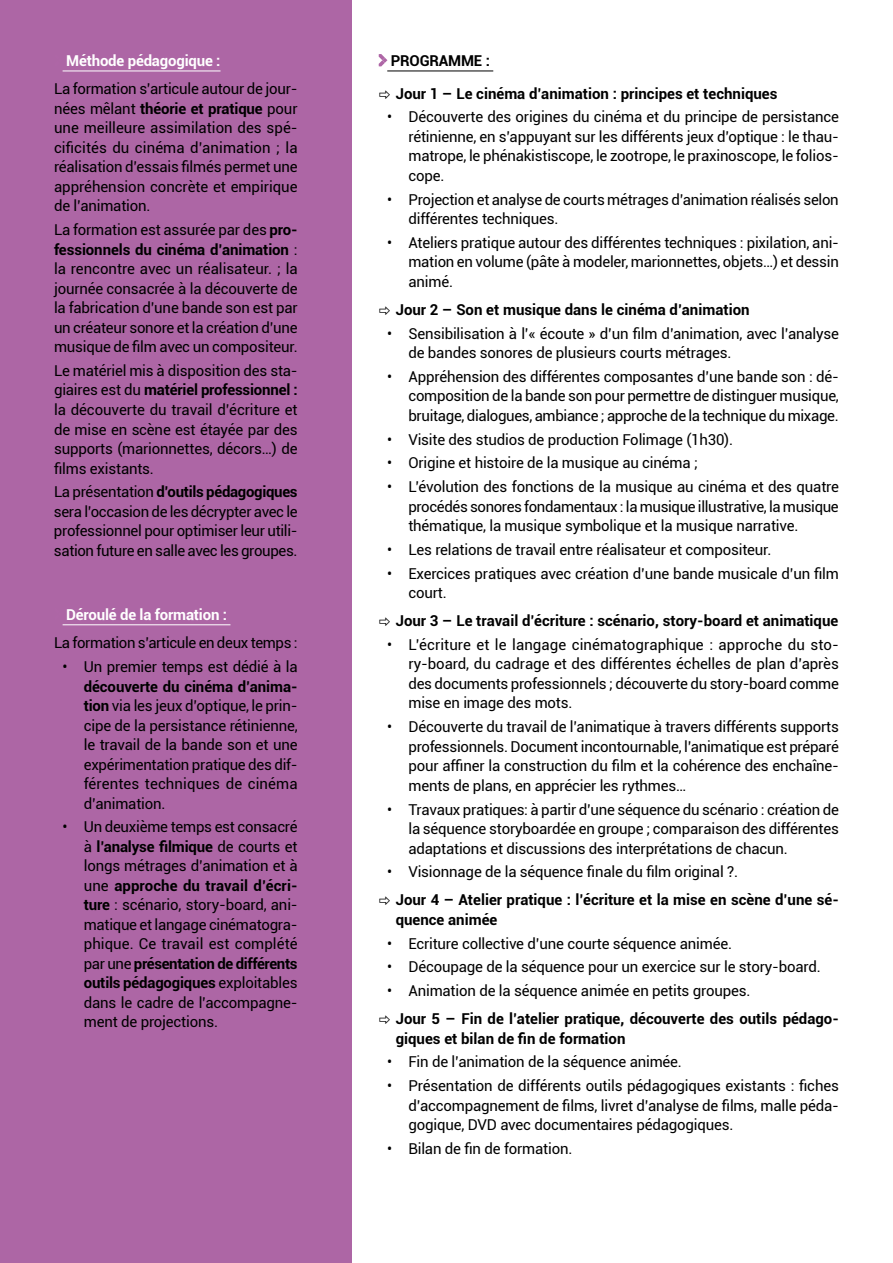
<style>
.page{position:relative;width:893px;height:1263px;background:#fff}
.page>*{position:absolute;margin:0;border:0;box-sizing:border-box;transform-origin:0 0}
.t1{font:15px/19.5px "Roboto";letter-spacing:-.01em;color:#000;text-align:justify}
.t2{font:700 15px/28px "Roboto";color:#000}
.t3{font:700 15px "Roboto";letter-spacing:-.01em;color:#fff}
.s1{font-weight:700}
.s2{font-family:"Animo";font-weight:400}
.s3{font-weight:400}
</style>
<div class="page">
<div style="left:0;top:0;width:352px;height:1263px;background:#ad66a5"></div>
<hr style="left:387px;top:71px;width:106px;height:1px;background:#000">
<svg style="left:379px;top:54px;width:8px;height:12px"></svg>
<hr style="left:63px;top:71px;width:158px;height:1px;background:#fff">
<hr style="left:63px;top:624px;width:167px;height:1px;background:#fff">
<p class="t3" style="left:66px;top:51px;width:156px">Méthode pédagogique :</p>
<p class="t1" style="left:54px;top:79px;width:245px">La formation s’articule autour de jour&shy;nées mêlant <span class="s1">théorie et pratique</span> pour une meilleure assimilation des spé&shy;cificités du cinéma d’animation ; la réalisation d’essais filmés permet une appréhension concrète et empirique de l’animation.</p>
<p class="t1" style="left:54px;top:220px;width:245px">La formation est assurée par des <span class="s1">pro&shy;fessionnels du cinéma d’animation</span> : la rencontre avec un réalisateur. ; la journée consacrée à la découverte de la fabrication d’une bande son est par un créateur sonore et la création d’une musique de film avec un compositeur.</p>
<p class="t1" style="left:54px;top:360px;width:245px">Le matériel mis à disposition des sta&shy;giaires est du <span class="s1">matériel professionnel : </span>la découverte du travail d’écriture et de mise en scène est étayée par des supports (marionnettes, décors…) de films existants.</p>
<p class="t1" style="left:54px;top:482px;width:245px">La présentation <span class="s1">d’outils pédagogiques </span>sera l’occasion de les décrypter avec le professionnel pour optimiser leur utili&shy;sation future en salle avec les groupes.</p>
<p class="t3" style="left:66px;top:604px;width:163px">Déroulé de la formation :</p>
<p class="t1" style="left:54px;top:633px;width:245px">La formation s’articule en deux temps :</p>
<p class="t1" style="left:63px;top:656px;width:237px">• Un premier temps est dédié à la</p>
<p class="t1" style="left:84px;top:676px;width:215px"><span class="s1">découverte du cinéma d’anima&shy;tion</span> via les jeux d’optique, le prin&shy;cipe de la persistance rétinienne, le travail de la bande son et une expérimentation pratique des dif&shy;férentes techniques de cinéma d’animation.</p>
<p class="t1" style="left:84px;top:817px;width:215px;text-indent:-21px">• Un deuxième temps est consacré à <span class="s1">l’analyse filmique</span> de courts et longs métrages d’animation et à une <span class="s1">approche du travail d’écri&shy;ture</span> : scénario, story-board, ani&shy;matique et langage cinématogra&shy;phique. Ce travail est complété par une <span class="s1">présentation de différents outils pédagogiques</span> exploitables dans le cadre de l’accompagne&shy;ment de projections.</p>
<p class="t2" style="left:379px;top:44px;width:400px;line-height:32.2px;text-indent:12px">PROGRAMME :<br><span class="s2">⇨</span> Jour 1 – Le cinéma d’animation : principes et techniques</p>
<p class="t1" style="left:408px;top:107px;width:432px;text-indent:-21px">• Découverte des origines du cinéma et du principe de persistance rétinienne, en s’appuyant sur les différents jeux d’optique : le thau&shy;matrope, le phénakistiscope, le zootrope, le praxinoscope, le folios&shy;cope.</p>
<p class="t1" style="left:408px;top:189px;width:432px;text-indent:-21px">• Projection et analyse de courts métrages d’animation réalisés selon différentes techniques.</p>
<p class="t1" style="left:408px;top:232px;width:432px;text-indent:-21px">• Ateliers pratique autour des différentes techniques : pixilation, ani&shy;mation en volume (pâte à modeler, marionnettes, objets…) et dessin animé.</p>
<p class="t2" style="left:379px;top:295px;width:372px"><span class="s2">⇨</span> Jour 2 – Son et musique dans le cinéma d’animation</p>
<p class="t1" style="left:408px;top:323px;width:432px;text-indent:-21px">• Sensibilisation à l’« écoute » d’un film d’animation, avec l’analyse de bandes sonores de plusieurs courts métrages.</p>
<p class="t1" style="left:408px;top:366px;width:432px;text-indent:-21px">• Appréhension des différentes composantes d’une bande son : dé&shy;composition de la bande son pour permettre de distinguer musique, bruitage, dialogues, ambiance ; approche de la technique du mixage.</p>
<p class="t1" style="left:387px;top:429px;width:347px">• Visite des studios de production Folimage (1h30).</p>
<p class="t1" style="left:387px;top:453px;width:312px">• Origine et histoire de la musique au cinéma ;</p>
<p class="t1" style="left:408px;top:477px;width:432px;text-indent:-21px">• L’évolution des fonctions de la musique au cinéma et des quatre procédés sonores fondamentaux : la musique illustrative, la musique thématique, la musique symbolique et la musique narrative.</p>
<p class="t1" style="left:387px;top:539px;width:386px">• Les relations de travail entre réalisateur et compositeur.</p>
<p class="t1" style="left:408px;top:563px;width:432px;text-indent:-21px">• Exercices pratiques avec création d’une bande musicale d’un film court.</p>
<p class="t2" style="left:379px;top:606px;width:461px"><span class="s2">⇨</span> Jour 3 – Le travail d’écriture : scénario, story-board et animatique</p>
<p class="t1" style="left:408px;top:634px;width:432px;text-indent:-21px">• L’écriture et le langage cinématographique : approche du sto&shy;ry-board, du cadrage et des différentes échelles de plan d’après des documents professionnels ; découverte du story-board comme mise en image des mots.</p>
<p class="t1" style="left:408px;top:717px;width:432px;text-indent:-21px">• Découverte du travail de l’animatique à travers différents supports professionnels. Document incontournable, l’animatique est préparé pour affiner la construction du film et la cohérence des enchaîne&shy;ments de plans, en apprécier les rythmes…</p>
<p class="t1" style="left:408px;top:799px;width:432px;text-indent:-21px">• Travaux pratiques: à partir d’une séquence du scénario : création de la séquence storyboardée en groupe ; comparaison des différentes adaptations et discussions des interprétations de chacun.</p>
<p class="t2" style="left:379px;top:857px;width:462px;text-indent:9px"><span class="s3">• Visionnage de la séquence finale du film original ?.<br></span><span class="s2">⇨</span> Jour 4 – Atelier pratique : l’écriture et la mise en scène d’une sé-</p>
<p class="t2" style="left:396px;top:905px;width:103px">quence animée</p>
<p class="t1" style="left:387px;top:933px;width:346px">• Ecriture collective d’une courte séquence animée.</p>
<p class="t1" style="left:387px;top:956px;width:435px">• Découpage de la séquence pour un exercice sur le story-board.</p>
<p class="t2" style="left:379px;top:976px;width:462px;text-indent:9px"><span class="s3">• Animation de la séquence animée en petits groupes.<br></span><span class="s2">⇨</span> Jour 5 – Fin de l’atelier pratique, découverte des outils pédago-</p>
<p class="t2" style="left:396px;top:1023px;width:231px">giques et bilan de fin de formation</p>
<p class="t1" style="left:387px;top:1051px;width:296px">• Fin de l’animation de la séquence animée.</p>
<p class="t1" style="left:408px;top:1075px;width:432px;text-indent:-21px">• Présentation de différents outils pédagogiques existants : fiches d’accompagnement de films, livret d’analyse de films, malle péda&shy;gogique, DVD avec documentaires pédagogiques.</p>
<p class="t1" style="left:387px;top:1138px;width:187px">• Bilan de fin de formation.</p>
</div>
